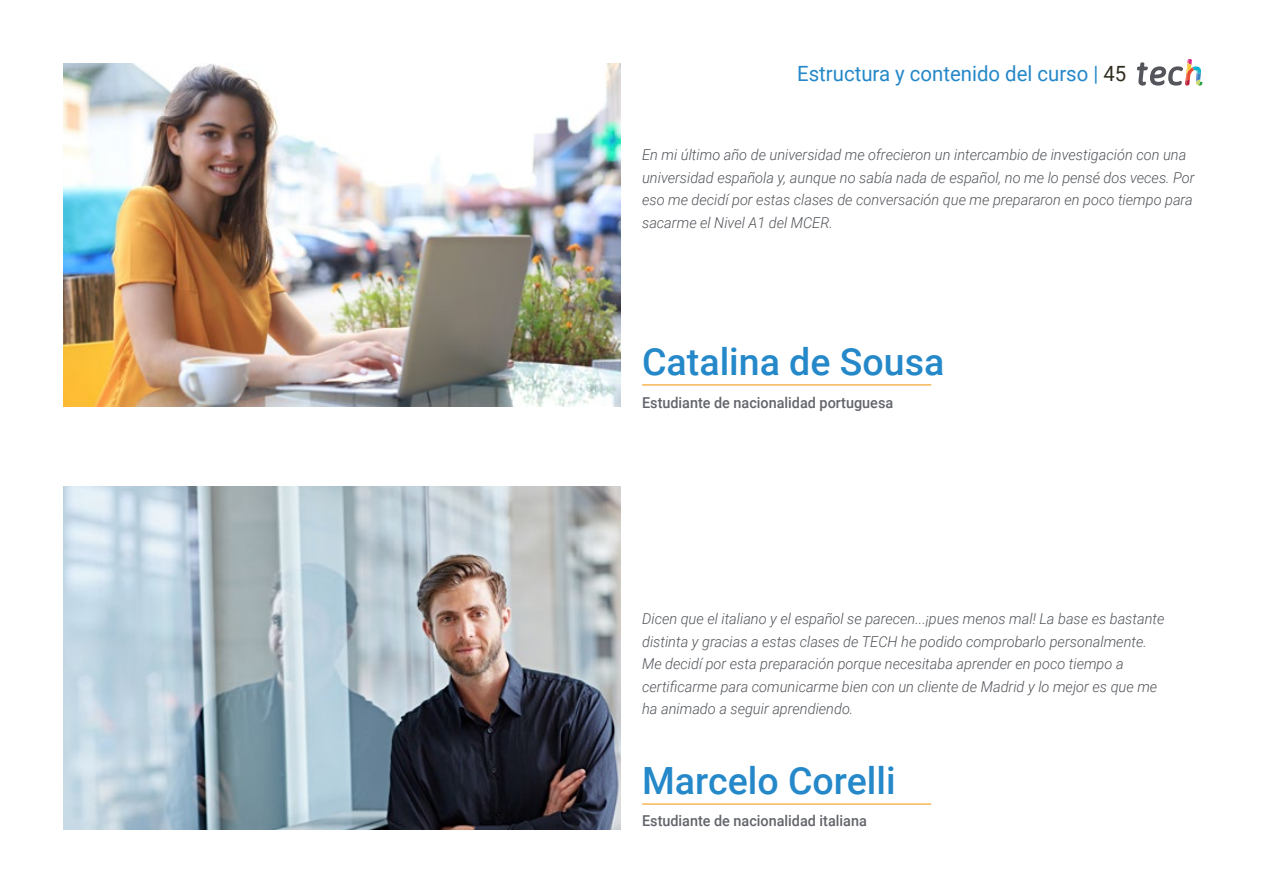
<style>
.page{position:relative;width:1263px;height:893px;background:#fff}
.page>*{position:absolute;margin:0;border:0;box-sizing:border-box;transform-origin:0 0}
.t1{font:500 37.5px "Roboto";color:#2488c9}
.t2{font:21px "Roboto";color:#2488c9}
.t3{font:italic 300 15px/22.5px "Roboto";color:#52555b}
.t4{font:500 15px "Roboto";color:#61646a;scale:.96 1}
.s1{color:#312e20}
</style>
<div class="page">
<svg style="left:1137px;top:59px;width:65px;height:27px"></svg>
<hr style="left:642px;top:385px;width:289px;height:1px;background:#f39200">
<hr style="left:642px;top:804px;width:289px;height:1px;background:#f39200">
<img style="left:64px;top:64px;width:557px;height:343px">
<img style="left:64px;top:486px;width:557px;height:343px">
<h2 class="t2" style="left:797px;top:59px;width:331px">Estructura y contenido del curso | <span class="s1">45</span></h2>
<p class="t3" style="left:642px;top:143px;width:554px">En mi último año de universidad me ofrecieron un intercambio de investigación con una universidad española y, aunque no sabía nada de español, no me lo pensé dos veces. Por eso me decidí por estas clases de conversación que me prepararon en poco tiempo para sacarme el Nivel A1 del MCER.</p>
<h1 class="t1" style="left:642px;top:336px;width:304px">Catalina de Sousa</h1>
<p class="t4" style="left:642px;top:392px;width:263px">Estudiante de nacionalidad portuguesa</p>
<p class="t3" style="left:642px;top:607px;width:524px">Dicen que el italiano y el español se parecen...¡pues menos mal! La base es bastante distinta y gracias a estas clases de TECH he podido comprobarlo personalmente.<br>Me decidí por esta preparación porque necesitaba aprender en poco tiempo a certificarme para comunicarme bien con un cliente de Madrid y lo mejor es que me ha animado a seguir aprendiendo.</p>
<h1 class="t1" style="left:642px;top:754px;width:255px">Marcelo Corelli</h1>
<p class="t4" style="left:642px;top:810px;width:236px">Estudiante de nacionalidad italiana</p>
</div>
